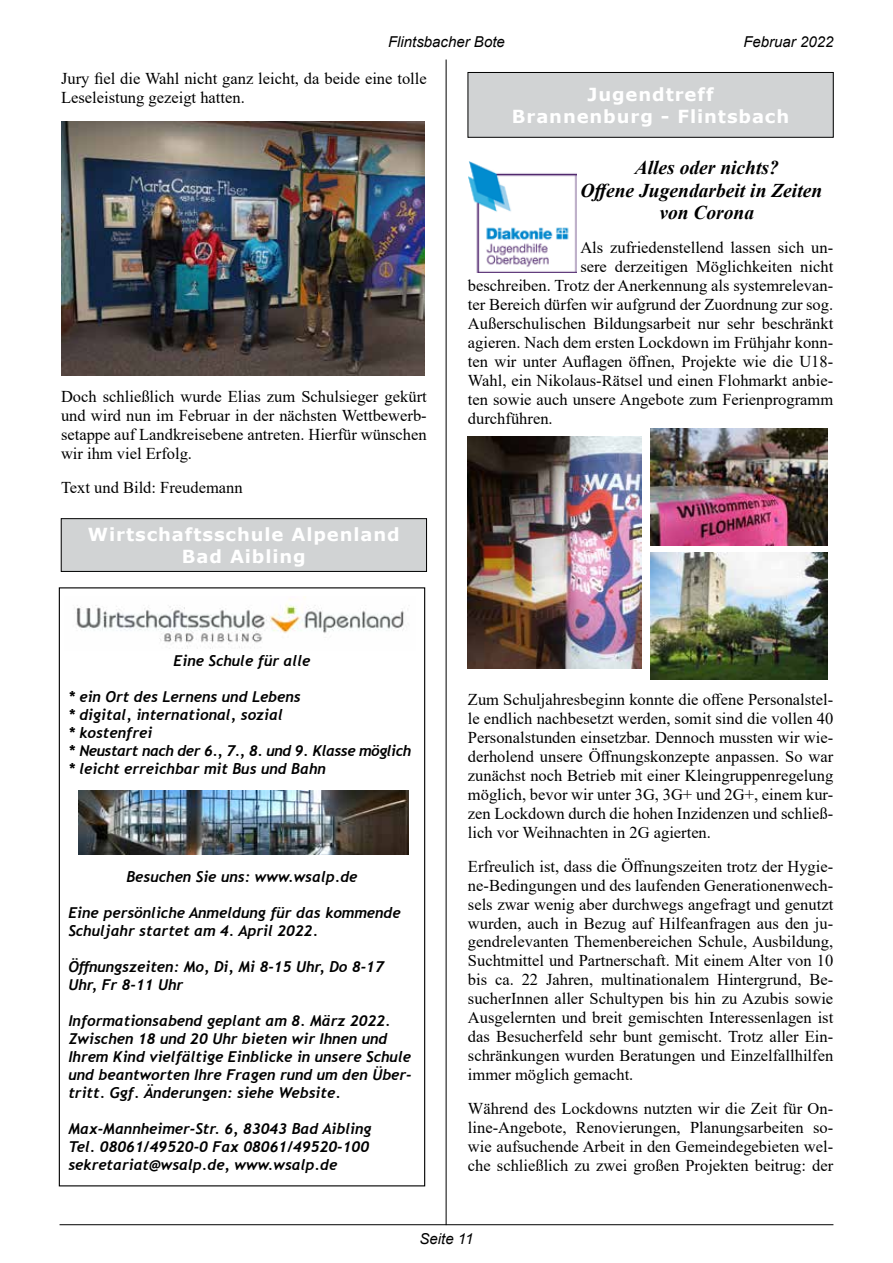
<style>
.page{position:relative;width:893px;height:1263px;background:#fff}
.page>*{position:absolute;margin:0;border:0;box-sizing:border-box;transform-origin:0 0}
.t1{font:italic 700 19.5px/22.5px "Times New Roman";color:#000;text-align:center}
.t2{font:700 18px/21.6px "Verdana";letter-spacing:.05em;color:#fff;text-align:center}
.t3{font:16.5px/19px "Times New Roman";color:#000;text-align:justify}
.t4{font:italic 700 15px/18px "Trebuchet";color:#000}
.t5{font:italic 15px "Arial";color:#000}
</style>
<div class="page">
<hr style="left:60px;top:1224px;width:773px;height:1px;background:#000">
<hr style="left:446px;top:60px;width:1px;height:1165px;background:#000">
<div style="left:468px;top:72px;width:365px;height:65px;background:#d1d3d4"></div>
<div style="left:468px;top:72px;width:365px;height:65px;border:1px solid #000"></div>
<img style="left:651px;top:428px;width:177px;height:117px">
<img style="left:468px;top:437px;width:174px;height:231px">
<img style="left:651px;top:552px;width:177px;height:127px">
<img style="left:468px;top:161px;width:108px;height:111px">
<div style="left:61px;top:519px;width:366px;height:52px;background:#d1d3d4"></div>
<div style="left:61px;top:518px;width:366px;height:54px;border:1px solid #000"></div>
<img style="left:74px;top:597px;width:330px;height:52px">
<img style="left:79px;top:791px;width:329px;height:63px">
<img style="left:61px;top:121px;width:363px;height:255px">
<p class="t5" style="left:388px;top:32px;width:118px">Flintsbacher Bote</p>
<p class="t5" style="left:743px;top:32px;width:92px">Februar 2022</p>
<p class="t3" style="left:61px;top:68px;width:367px">Jury fiel die Wahl nicht ganz leicht, da beide eine tolle<br>Leseleistung gezeigt hatten.</p>
<p class="t3" style="left:61px;top:387px;width:367px">Doch schließlich wurde Elias zum Schulsieger gekürt und wird nun im Februar in der nächsten Wettbewerb&shy;setappe auf Landkreisebene antreten. Hierfür wünschen wir ihm viel Erfolg.</p>
<p class="t3" style="left:61px;top:478px;width:183px">Text und Bild: Freudemann</p>
<p class="t2" style="left:88px;top:523px;width:313px">Wirtschaftsschule Alpenland<br>Bad Aibling</p>
<p class="t4" style="left:174px;top:652px;width:138px">Eine Schule für alle</p>
<p class="t4" style="left:68px;top:688px;width:344px">* ein Ort des Lernens und Lebens<br>* digital, international, sozial<br>* kostenfrei<br>* Neustart nach der 6., 7., 8. und 9. Klasse möglich * leicht erreichbar mit Bus und Bahn</p>
<p class="t4" style="left:126px;top:868px;width:233px">Besuchen Sie uns: www.wsalp.de</p>
<p class="t4" style="left:68px;top:904px;width:334px">Eine persönliche Anmeldung für das kommende<br>Schuljahr startet am 4. April 2022.</p>
<p class="t4" style="left:68px;top:958px;width:317px">Öffnungszeiten: Mo, Di, Mi 8-15 Uhr, Do 8-17<br>Uhr, Fr 8-11 Uhr</p>
<p class="t4" style="left:68px;top:1012px;width:345px">Informationsabend geplant am 8. März 2022.<br>Zwischen 18 und 20 Uhr bieten wir Ihnen und Ihrem Kind vielfältige Einblicke in unsere Schule und beantworten Ihre Fragen rund um den Über&shy;tritt. Ggf. Änderungen: siehe Website.</p>
<p class="t4" style="left:68px;top:1120px;width:305px">Max-Mannheimer-Str. 6, 83043 Bad Aibling<br>Tel. 08061/49520-0 Fax 08061/49520-100 sekretariat@wsalp.de, www.wsalp.de</p>
<p class="t2" style="left:512px;top:83px;width:279px">Jugendtreff<br>Brannenburg - Flintsbach</p>
<p class="t1" style="left:580px;top:156px;width:243px">Alles oder nichts?<br>Offene Jugendarbeit in Zeiten von Corona</p>
<p class="t3" style="left:580px;top:238px;width:254px">Als zufriedenstellend lassen sich un-</p>
<p class="t3" style="left:580px;top:257px;width:254px">sere derzeitigen Möglichkeiten nicht</p>
<p class="t3" style="left:468px;top:276px;width:367px">beschreiben. Trotz der Anerkennung als systemrelevan-</p>
<p class="t3" style="left:468px;top:295px;width:367px">ter Bereich dürfen wir aufgrund der Zuordnung zur sog.</p>
<p class="t3" style="left:468px;top:314px;width:367px">Außerschulischen Bildungsarbeit nur sehr beschränkt</p>
<p class="t3" style="left:468px;top:333px;width:367px">agieren. Nach dem ersten Lockdown im Frühjahr konn-</p>
<p class="t3" style="left:468px;top:352px;width:367px">ten wir unter Auflagen öffnen, Projekte wie die U18-</p>
<p class="t3" style="left:468px;top:371px;width:367px">Wahl, ein Nikolaus-Rätsel und einen Flohmarkt anbie-</p>
<p class="t3" style="left:468px;top:389px;width:367px">ten sowie auch unsere Angebote zum Ferienprogramm</p>
<p class="t3" style="left:468px;top:408px;width:86px">durchführen.</p>
<p class="t3" style="left:468px;top:689px;width:367px">Zum Schuljahresbeginn konnte die offene Personalstel&shy;le endlich nachbesetzt werden, somit sind die vollen 40<br>Personalstunden einsetzbar. Dennoch mussten wir wie&shy;derholend unsere Öffnungskonzepte anpassen. So war zunächst noch Betrieb mit einer Kleingruppenregelung möglich, bevor wir unter 3G, 3G+ und 2G+, einem kur&shy;zen Lockdown durch die hohen Inzidenzen und schließ&shy;lich vor Weihnachten in 2G agierten.</p>
<p class="t3" style="left:468px;top:856px;width:367px">Erfreulich ist, dass die Öffnungszeiten trotz der Hygie&shy;ne-Bedingungen und des laufenden Generationenwech&shy;sels zwar wenig aber durchwegs angefragt und genutzt wurden, auch in Bezug auf Hilfeanfragen aus den ju&shy;gendrelevanten Themenbereichen Schule, Ausbildung, Suchtmittel und Partnerschaft. Mit einem Alter von 10 bis ca. 22 Jahren, multinationalem Hintergrund, Be&shy;sucherInnen aller Schultypen bis hin zu Azubis sowie Ausgelernten und breit gemischten Interessenlagen ist das Besucherfeld sehr bunt gemischt. Trotz aller Ein&shy;schränkungen wurden Beratungen und Einzelfallhilfen immer möglich gemacht.</p>
<p class="t3" style="left:468px;top:1099px;width:367px">Während des Lockdowns nutzten wir die Zeit für On&shy;line-Angebote, Renovierungen, Planungsarbeiten so&shy;wie aufsuchende Arbeit in den Gemeindegebieten wel&shy;che schließlich zu zwei großen Projekten beitrug: der</p>
<p class="t5" style="left:419px;top:1229px;width:55px">Seite 11</p>
</div>
